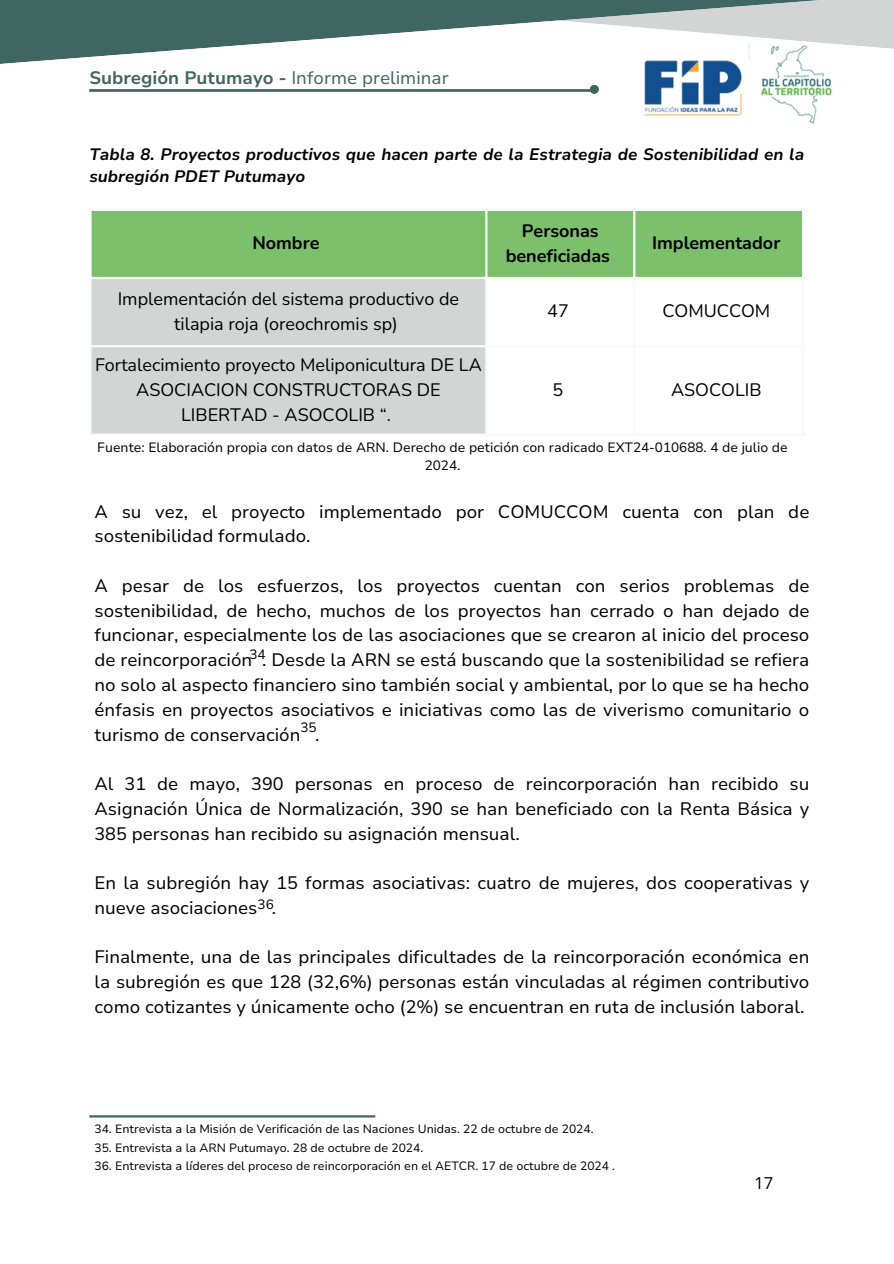
<style>
.page{position:relative;width:894px;height:1264px;background:#fff}
.page>*{position:absolute;margin:0;border:0;box-sizing:border-box;transform-origin:0 0}
.t1{font:18px/24.8px "Nunito Sans 10 pt";color:#000;text-align:justify}
.t2{font:18px/24.8px "Nunito";color:#000;text-align:center}
.t3{font:700 18px/24.8px "Nunito";color:#000;text-align:center}
.t4{font:700 18px "Nunito Sans 10 pt";color:#406661}
.t5{font:italic 700 16.5px/22.5px "Nunito Sans 10 pt";color:#000}
.t6{font:16.5px "Open Sans";color:#000}
.t7{font:13.5px/18px "Nunito Sans 10 pt";color:#000;text-align:center}
.t8{font:12px "Nunito Sans 10 pt";color:#000}
.s1{font-weight:400}
</style>
<div class="page">
<img style="left:644px;top:68px;width:188px;height:56px">
<svg style="left:864px;top:0;width:29px;height:49px"></svg>
<svg style="left:0;top:0;width:864px;height:68px"></svg>
<div style="left:748px;top:42px;width:21px;height:22px;background:#fff;border-radius:50%"></div>
<svg style="left:743px;top:69px;width:19px;height:28px"></svg>
<hr style="left:89px;top:1115px;width:286px;height:2px;background:#406661">
<hr style="left:89px;top:89px;width:504px;height:3px;background:#406661">
<div style="left:589px;top:85px;width:9px;height:9px;background:#406661;border-radius:50%"></div>
<div style="left:92px;top:211px;width:709px;height:66px;background:#7dc06b"></div>
<div style="left:92px;top:279px;width:393px;height:154px;background:#d3d5d5"></div>
<hr style="left:89px;top:211px;width:3px;height:222px;background:#f9fafa">
<hr style="left:485px;top:211px;width:2px;height:222px;background:#f9fafa">
<hr style="left:633px;top:211px;width:2px;height:222px;background:#f9fafa">
<hr style="left:801px;top:211px;width:3px;height:222px;background:#f9fafa">
<hr style="left:89px;top:209px;width:715px;height:2px;background:#f9fafa">
<hr style="left:89px;top:277px;width:715px;height:2px;background:#f9fafa">
<hr style="left:89px;top:345px;width:715px;height:2px;background:#f9fafa">
<hr style="left:89px;top:433px;width:715px;height:3px;background:#f9fafa">
<h1 class="t4" style="left:89px;top:66px;width:361px">Subregión Putumayo - <span class="s1">Informe preliminar</span></h1>
<p class="t5" style="left:89px;top:143px;width:716px">Tabla 8. Proyectos productivos que hacen parte de la Estrategia de Sostenibilidad en la subregión PDET Putumayo</p>
<p class="t3" style="left:252px;top:231px;width:69px">Nombre</p>
<p class="t2" style="left:118px;top:287px;width:343px">Implementación del sistema productivo de tilapia roja (oreochromis sp)</p>
<p class="t2" style="left:95px;top:352px;width:388px">Fortalecimiento proyecto Meliponicultura DE LA<br>ASOCIACION CONSTRUCTORAS DE<br>LIBERTAD - ASOCOLIB “.</p>
<p class="t3" style="left:505px;top:218px;width:106px">Personas beneficiadas</p>
<p class="t3" style="left:652px;top:231px;width:130px">Implementador</p>
<p class="t2" style="left:547px;top:299px;width:23px">47</p>
<p class="t2" style="left:662px;top:299px;width:109px">COMUCCOM</p>
<p class="t2" style="left:552px;top:377px;width:12px">5</p>
<h3 class="t2" style="left:671px;top:377px;width:92px">ASOCOLIB</h3>
<h2 class="t7" style="left:97px;top:439px;width:691px">Fuente: Elaboración propia con datos de ARN. Derecho de petición con radicado EXT24-010688. 4 de julio de<br>2024.</h2>
<h2 class="t1" style="left:94px;top:499px;width:716px">A su vez, el proyecto implementado por COMUCCOM cuenta con plan de sostenibilidad formulado.</h2>
<h2 class="t1" style="left:94px;top:573px;width:716px">A pesar de los esfuerzos, los proyectos cuentan con serios problemas de sostenibilidad, de hecho, muchos de los proyectos han cerrado o han dejado de funcionar, especialmente los de las asociaciones que se crearon al inicio del proceso de reincorporación . Desde la ARN se está buscando que la sostenibilidad se refiera no solo al aspecto financiero sino también social y ambiental, por lo que se ha hecho énfasis en proyectos asociativos e iniciativas como las de viverismo comunitario o turismo de conservación .</h2>
<h2 class="t1" style="left:94px;top:771px;width:716px">Al 31 de mayo, 390 personas en proceso de reincorporación han recibido su Asignación Única de Normalización, 390 se han beneficiado con la Renta Básica y 385 personas han recibido su asignación mensual.</h2>
<h2 class="t1" style="left:94px;top:870px;width:716px">En la subregión hay 15 formas asociativas: cuatro de mujeres, dos cooperativas y nueve asociaciones .</h2>
<p class="t1" style="left:94px;top:945px;width:716px">Finalmente, una de las principales dificultades de la reincorporación económica en la subregión es que 128 (32,6%) personas están vinculadas al régimen contributivo como cotizantes y únicamente ocho (2%) se encuentran en ruta de inclusión laboral.</p>
<p class="t7" style="left:249px;top:645px;width:18px">34</p>
<p class="t7" style="left:300px;top:718px;width:18px">35</p>
<p class="t7" style="left:257px;top:895px;width:18px">36</p>
<p class="t8" style="left:94px;top:1120px;width:500px">34. Entrevista a la Misión de Verificación de las Naciones Unidas. 22 de octubre de 2024.</p>
<p class="t8" style="left:94px;top:1139px;width:330px">35. Entrevista a la ARN Putumayo. 28 de octubre de 2024.</p>
<p class="t8" style="left:94px;top:1158px;width:522px">36. Entrevista a líderes del proceso de reincorporación en el AETCR. 17 de octubre de 2024 .</p>
<h2 class="t6" style="left:754px;top:1171px;width:20px">17</h2>
</div>
